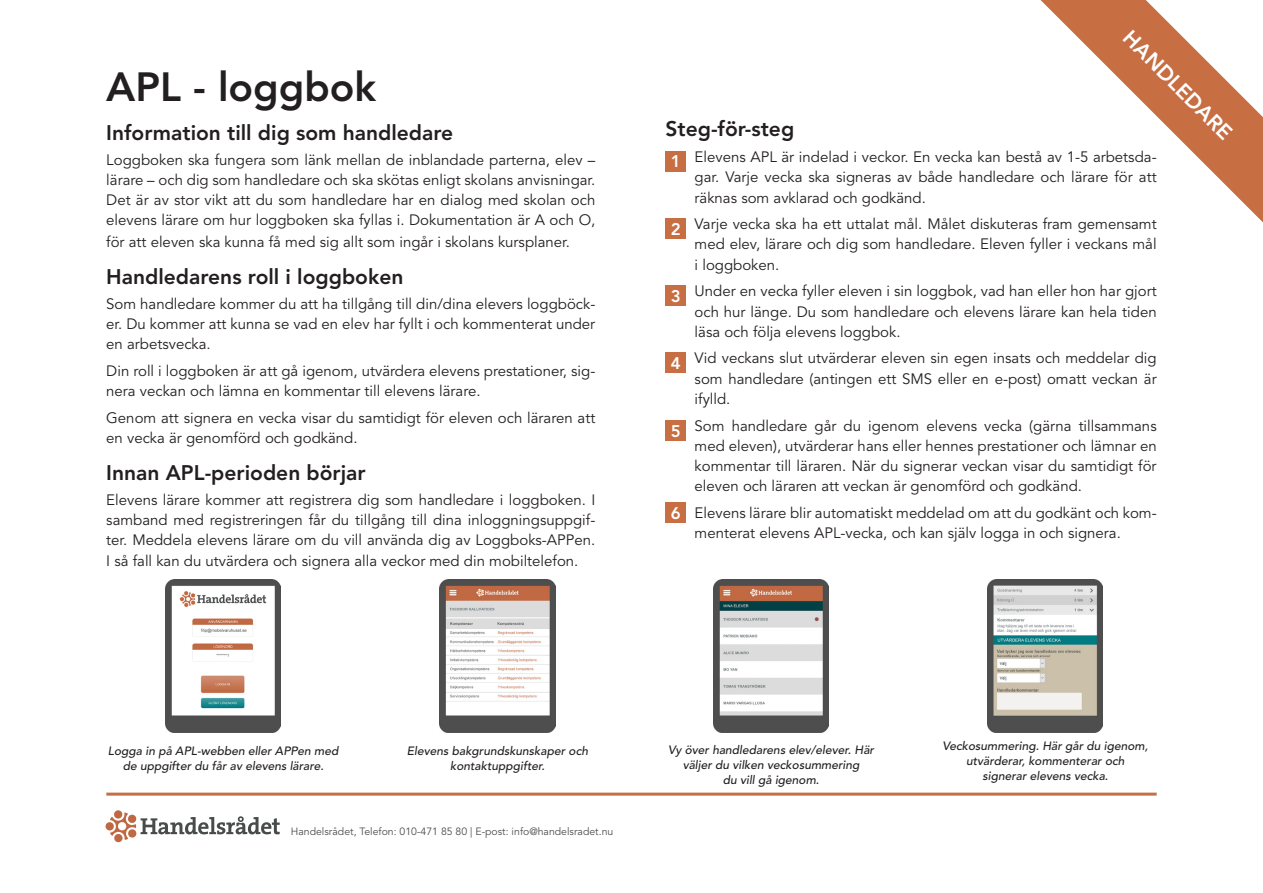
<style>
.page{position:relative;width:1263px;height:893px;background:#fff}
.page>*{position:absolute;margin:0;border:0;box-sizing:border-box;transform-origin:0 0}
.Huvudrubrik{font:800 40.5px "Avenir";color:#231f20}
.Rubrik{font:800 21px "Avenir";color:#231f20}
.Huvudrubrik-2{font:800 21px "Avenir";color:#fff}
.Huvudrubrik-3{font:800 16.8px "Avenir";color:#fff}
.Brödtext{font:15px/20.2px "Avenir";color:#231f20;text-align:justify}
.Bildtexter{font:italic 500 12px/15px "Avenir";color:#231f20;text-align:center}
.t1{font:10.5px "Avenir";color:#4d4c4f}
</style>
<div class="page">
<div style="left:106px;top:822px;width:8px;height:8px;background:#bf6943;border-radius:50%"></div>
<svg style="left:110px;top:810px;width:170px;height:32px"></svg>
<hr style="left:106px;top:793px;width:1051px;height:3px;background:#c76e43">
<svg style="left:1040px;top:0;width:223px;height:223px"></svg>
<div style="left:665px;top:151px;width:21px;height:20px;background:#c76e43"></div>
<div style="left:665px;top:218px;width:21px;height:21px;background:#c76e43"></div>
<div style="left:665px;top:285px;width:21px;height:21px;background:#c76e43"></div>
<div style="left:665px;top:352px;width:21px;height:21px;background:#c76e43"></div>
<div style="left:665px;top:420px;width:21px;height:21px;background:#c76e43"></div>
<div style="left:665px;top:502px;width:21px;height:21px;background:#c76e43"></div>
<img style="left:166px;top:579px;width:115px;height:153px">
<img style="left:440px;top:579px;width:115px;height:153px">
<img style="left:713px;top:579px;width:116px;height:153px">
<img style="left:988px;top:579px;width:115px;height:153px">
<p class="Huvudrubrik" style="left:106px;top:63px;width:271px">APL - loggbok</p>
<p class="Rubrik" style="left:106px;top:120px;width:348px">Information till dig som handledare</p>
<p class="Brödtext" style="left:106px;top:150px;width:491px">Loggboken ska fungera som länk mellan de inblandade parterna, elev – lärare – och dig som handledare och ska skötas enligt skolans anvisningar.<br>Det är av stor vikt att du som handledare har en dialog med skolan och elevens lärare om hur loggboken ska fyllas i. Dokumentation är A och O, för att eleven ska kunna få med sig allt som ingår i skolans kursplaner.</p>
<p class="Rubrik" style="left:106px;top:265px;width:299px">Handledarens roll i loggboken</p>
<p class="Brödtext" style="left:106px;top:294px;width:490px">Som handledare kommer du att ha tillgång till din/dina elevers loggböck&shy;er. Du kommer att kunna se vad en elev har fyllt i och kommenterat under en arbetsvecka.</p>
<p class="Brödtext" style="left:106px;top:361px;width:490px">Din roll i loggboken är att gå igenom, utvärdera elevens prestationer, sig&shy;nera veckan och lämna en kommentar till elevens lärare.</p>
<p class="Brödtext" style="left:106px;top:408px;width:491px">Genom att signera en vecka visar du samtidigt för eleven och läraren att en vecka är genomförd och godkänd.</p>
<p class="Rubrik" style="left:106px;top:461px;width:261px">Innan APL-perioden börjar</p>
<p class="Brödtext" style="left:106px;top:490px;width:490px">Elevens lärare kommer att registrera dig som handledare i loggboken. I samband med registreringen får du tillgång till dina inloggningsuppgif&shy;ter. Meddela elevens lärare om du vill använda dig av Loggboks-APPen.<br>I så fall kan du utvärdera och signera alla veckor med din mobiltelefon.</p>
<p class="Huvudrubrik-2" style="left:1135px;top:25px;width:146px;rotate:45deg">HANDLEDARE</p>
<p class="Rubrik" style="left:665px;top:116px;width:130px">Steg-för-steg</p>
<p class="Brödtext" style="left:695px;top:147px;width:463px">Elevens APL är indelad i veckor. En vecka kan bestå av 1-5 arbetsda&shy;gar. Varje vecka ska signeras av både handledare och lärare för att räknas som avklarad och godkänd.</p>
<p class="Brödtext" style="left:695px;top:214px;width:464px">Varje vecka ska ha ett uttalat mål. Målet diskuteras fram gemensamt med elev, lärare och dig som handledare. Eleven fyller i veckans mål i loggboken.</p>
<p class="Brödtext" style="left:695px;top:281px;width:463px">Under en vecka fyller eleven i sin loggbok, vad han eller hon har gjort och hur länge. Du som handledare och elevens lärare kan hela tiden läsa och följa elevens loggbok.</p>
<p class="Brödtext" style="left:695px;top:349px;width:463px">Vid veckans slut utvärderar eleven sin egen insats och meddelar dig som handledare (antingen ett SMS eller en e-post) omatt veckan är ifylld.</p>
<p class="Brödtext" style="left:695px;top:416px;width:464px">Som handledare går du igenom elevens vecka (gärna tillsammans med eleven), utvärderar hans eller hennes prestationer och lämnar en kommentar till läraren. När du signerar veckan visar du samtidigt för eleven och läraren att veckan är genomförd och godkänd.</p>
<p class="Brödtext" style="left:695px;top:503px;width:463px">Elevens lärare blir automatiskt meddelad om att du godkänt och kom&shy;menterat elevens APL-vecka, och kan själv logga in och signera.</p>
<p class="Huvudrubrik-3" style="left:671px;top:152px;width:11px">1</p>
<p class="Huvudrubrik-3" style="left:671px;top:219px;width:11px">2</p>
<p class="Huvudrubrik-3" style="left:671px;top:286px;width:11px">3</p>
<p class="Huvudrubrik-3" style="left:671px;top:353px;width:11px">4</p>
<p class="Huvudrubrik-3" style="left:671px;top:421px;width:11px">5</p>
<p class="Huvudrubrik-3" style="left:671px;top:503px;width:11px">6</p>
<p class="Bildtexter" style="left:108px;top:743px;width:232px">Logga in på APL-webben eller APPen med de uppgifter du får av elevens lärare.</p>
<p class="Bildtexter" style="left:407px;top:743px;width:183px">Elevens bakgrundskunskaper och kontaktuppgifter.</p>
<p class="Bildtexter" style="left:668px;top:743px;width:207px">Vy över handledarens elev/elever. Här väljer du vilken veckosummering<br>du vill gå igenom.</p>
<p class="Bildtexter" style="left:942px;top:739px;width:207px">Veckosummering. Här går du igenom, utvärderar, kommenterar och<br>signerar elevens vecka.</p>
<p class="t1" style="left:291px;top:825px;width:324px">Handelsrådet, Telefon: 010-471 85 80 | E-post: info@handelsradet.nu</p>
</div>
